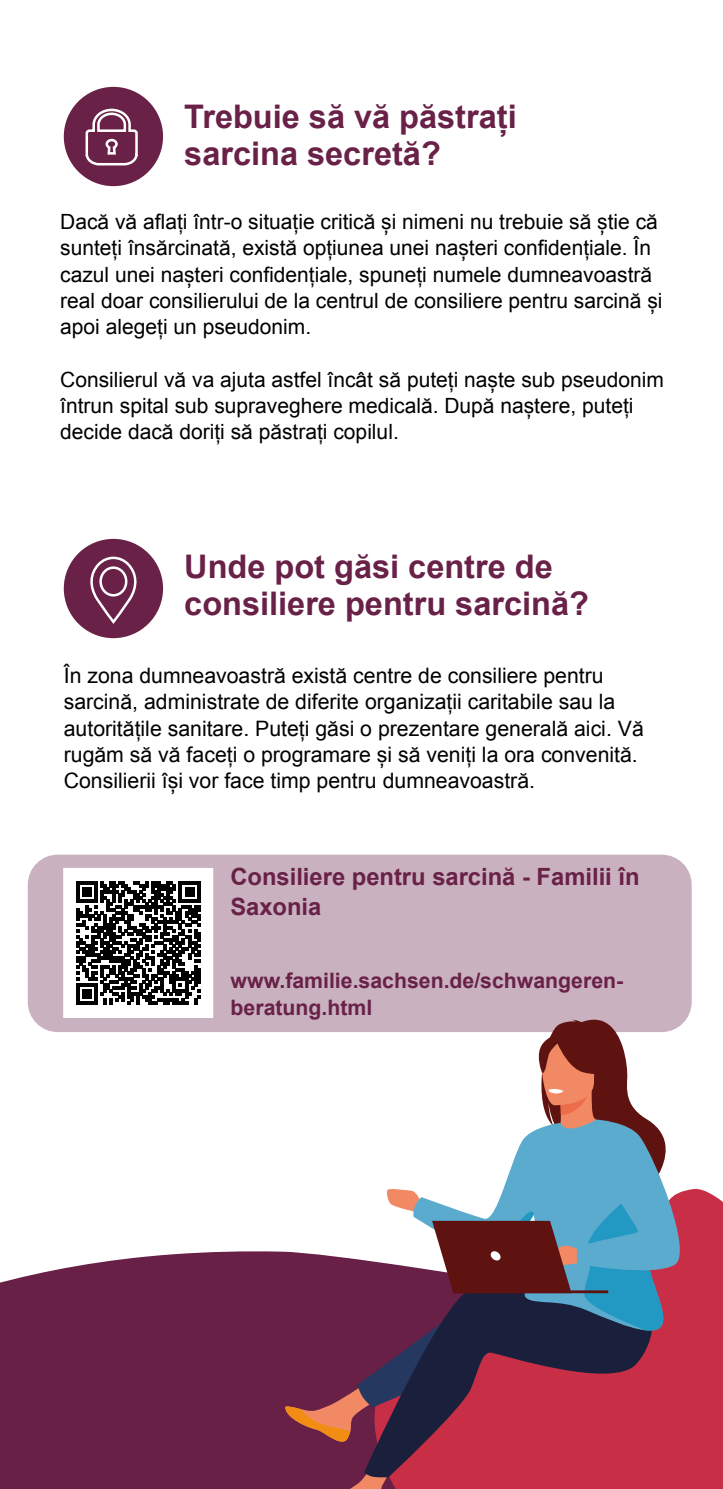
<style>
.page{position:relative;width:723px;height:1489px;background:#fff}
.page>*{position:absolute;margin:0;border:0;box-sizing:border-box;transform-origin:0 0}
.t1{font:700 32.5px/37.5px "Arial";color:#692147}
.t2{font:700 23.75px/30px "Arial";color:#692147}
.t3{font:21.25px/26.2px "Arial";color:#020203}
.t4{font:700 21.25px/27px "Arial";color:#692147}
.t5{font:21px/26.2px "Arial";color:#000}
</style>
<div class="page">
<div style="left:0;top:1251px;width:340px;height:237px;background:#682047"></div>
<svg style="left:174px;top:1254px;width:1px;height:43px"></svg>
<div style="left:28px;top:854px;width:664px;height:178px;background:#c9b1bf;border-radius:30px"></div>
<div style="left:63px;top:867px;width:150px;height:150px;background:#fff;border:2px solid #fff"></div>
<svg style="left:76px;top:881px;width:124px;height:123px"></svg>
<div style="left:340px;top:1188px;width:383px;height:300px;background:#c82e45"></div>
<svg style="left:316px;top:1460px;width:80px;height:28px;background:#80314b"></svg>
<svg style="left:364px;top:1441px;width:296px;height:36px;background:#b02c43"></svg>
<svg style="left:285px;top:1019px;width:408px;height:422px"></svg>
<svg style="left:490px;top:1251px;width:11px;height:9px"></svg>
<div style="left:64px;top:87px;width:99px;height:99px;background:#6a2147;border-radius:50%"></div>
<svg style="left:85px;top:108px;width:53px;height:58px"></svg>
<div style="left:64px;top:539px;width:99px;height:99px;background:#6a2147;border-radius:50%"></div>
<svg style="left:90px;top:556px;width:47px;height:68px"></svg>
<h1 class="t1" style="left:184px;top:98px;width:334px">Trebuie să vă păstrați sarcina secretă?</h1>
<p class="t5" style="left:60px;top:209px;width:604px">Dacă vă aflați într-o situație critică și nimeni nu trebuie să știe că sunteți însărcinată, există opțiunea unei nașteri confidențiale. În cazul unei nașteri confidențiale, spuneți numele dumneavoastră real doar consilierului de la centrul de consiliere pentru sarcină și apoi alegeți un pseudonim.</p>
<p class="t5" style="left:60px;top:366px;width:605px">Consilierul vă va ajuta astfel încât să puteți naște sub pseudonim întrun spital sub supraveghere medicală. După naștere, puteți decide dacă doriți să păstrați copilul.</p>
<h1 class="t1" style="left:184px;top:548px;width:406px">Unde pot găsi centre de consiliere pentru sarcină?</h1>
<p class="t3" style="left:64px;top:662px;width:581px">În zona dumneavoastră există centre de consiliere pentru sarcină, administrate de diferite organizații caritabile sau la autoritățile sanitare. Puteți găsi o prezentare generală aici. Vă rugăm să vă faceți o programare și să veniți la ora convenită.<br>Consilierii își vor face timp pentru dumneavoastră.</p>
<p class="t2" style="left:230px;top:862px;width:411px">Consiliere pentru sarcină - Familii în<br>Saxonia</p>
<p class="t4" style="left:231px;top:967px;width:394px">www.familie.sachsen.de/schwangeren&shy;beratung.html</p>
</div>
